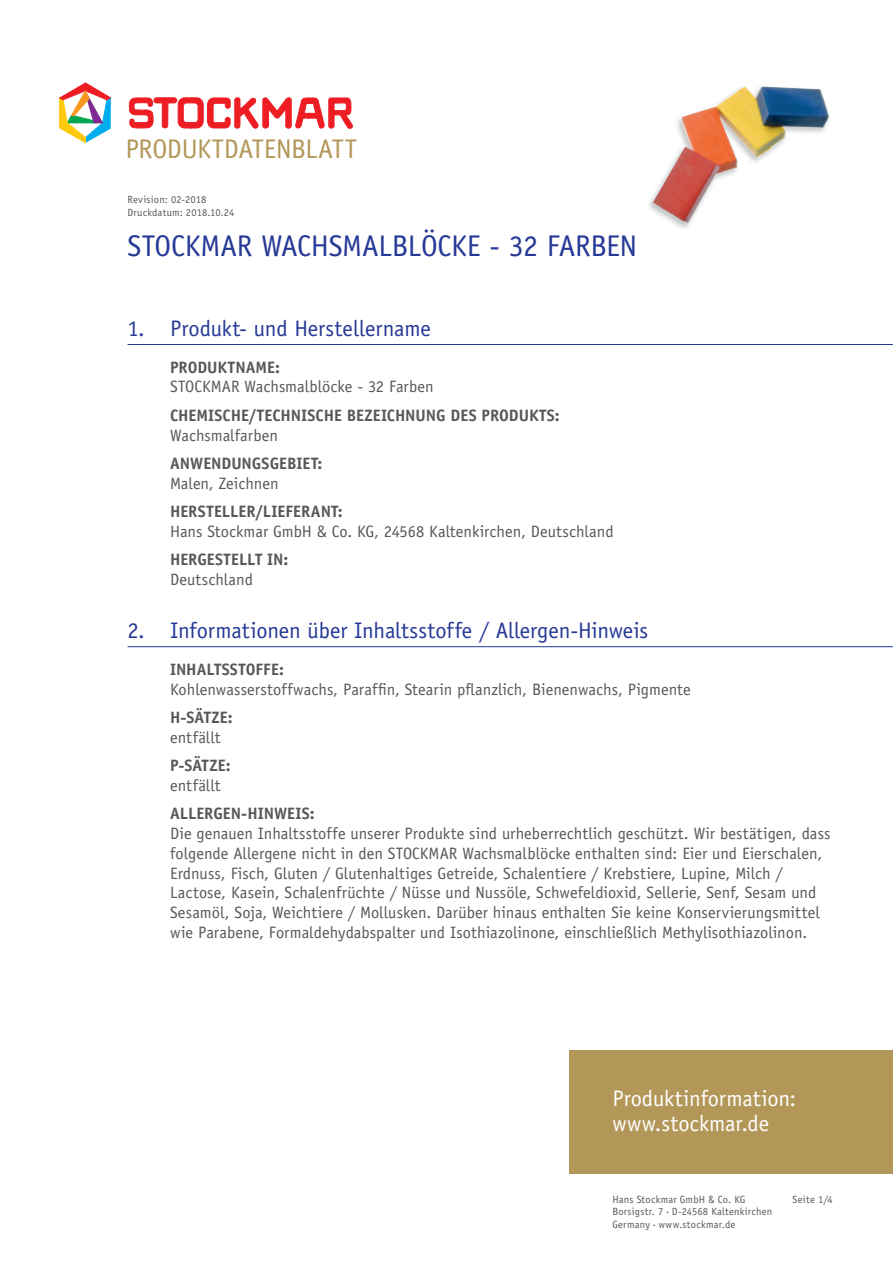
<style>
.page{position:relative;width:893px;height:1263px;background:#fff}
.page>*{position:absolute;margin:0;border:0;box-sizing:border-box;transform-origin:0 0}
.t1{font:30px "Officina Sans LT";letter-spacing:-.01em;color:#263996}
.t2{font:27px "Officina Sans LT";letter-spacing:-.01em;color:#b39758}
.t3{font:22.5px "Officina Sans LT";letter-spacing:-.005em;color:#263996}
.t4{font:22.5px/25.5px "Officina Sans LT";color:#fff}
.t5{font:16.5px/19.8px "Officina Sans LT";color:#57585a}
.t6{font:700 16.5px "Officina Sans LT";color:#57585a}
.t7{font:10.5px/12.6px "Officina Sans LT";letter-spacing:.02em;color:#57585a}
.s1{font-size:4.5px}
</style>
<div class="page">
<img style="left:653px;top:86px;width:177px;height:137px">
<svg style="left:129px;top:97px;width:223px;height:32px"></svg>
<svg style="left:60px;top:83px;width:50px;height:60px"></svg>
<div style="left:570px;top:1050px;width:323px;height:124px;background:#b39758"></div>
<hr style="left:128px;top:344px;width:765px;height:1px;background:#263996">
<hr style="left:128px;top:646px;width:765px;height:1px;background:#263996">
<h2 class="t2" style="left:125px;top:134px;width:233px">PRODUKTDATENBLATT</h2>
<p class="t7" style="left:128px;top:194px;width:108px">Revision: 02-2018<br>Druckdatum: 2018.10.24</p>
<h1 class="t1" style="left:128px;top:229px;width:511px">STOCKMAR WACHSMALBLÖCKE - 32 FARBEN</h1>
<h3 class="t3" style="left:128px;top:315px;width:305px">1. Produkt- und Herstellername</h3>
<p class="t6" style="left:170px;top:357px;width:111px">PRODUKTNAME:</p>
<p class="t5" style="left:170px;top:377px;width:265px">STOCKMAR Wachsmalblöcke - 32 Farben</p>
<p class="t6" style="left:170px;top:405px;width:391px">CHEMISCHE/TECHNISCHE BEZEICHNUNG DES PRODUKTS:</p>
<p class="t5" style="left:170px;top:425px;width:109px">Wachsmalfarben</p>
<p class="t6" style="left:170px;top:453px;width:154px">ANWENDUNGSGEBIET:</p>
<p class="t5" style="left:170px;top:473px;width:110px">Malen, Zeichnen</p>
<p class="t6" style="left:170px;top:501px;width:174px">HERSTELLER/LIEFERANT:</p>
<p class="t5" style="left:170px;top:521px;width:445px">Hans Stockmar GmbH &amp; Co. KG, 24568 Kaltenkirchen, Deutschland</p>
<p class="t6" style="left:170px;top:549px;width:120px">HERGESTELLT IN:</p>
<p class="t5" style="left:170px;top:569px;width:84px">Deutschland</p>
<h3 class="t3" style="left:128px;top:617px;width:522px">2. Informationen über Inhaltsstoffe / Allergen-Hinweis</h3>
<p class="t6" style="left:170px;top:659px;width:115px">INHALTSSTOFFE:</p>
<p class="t5" style="left:170px;top:679px;width:522px">Kohlenwasserstoffwachs, Paraffin, Stearin pflanzlich, Bienenwachs, Pigmente</p>
<p class="t6" style="left:170px;top:707px;width:64px">H-SÄTZE:</p>
<p class="t5" style="left:170px;top:727px;width:52px">entfällt</p>
<p class="t6" style="left:170px;top:755px;width:62px">P-SÄTZE:</p>
<p class="t5" style="left:170px;top:775px;width:52px">entfällt</p>
<p class="t6" style="left:170px;top:803px;width:146px">ALLERGEN-HINWEIS:</p>
<p class="t5" style="left:170px;top:823px;width:662px">Die genauen Inhaltsstoffe unserer Produkte sind urheberrechtlich geschützt. Wir bestätigen, dass folgende Allergene nicht in den STOCKMAR Wachsmalblöcke enthalten sind: Eier und Eierschalen, Erdnuss, Fisch, Gluten / Glutenhaltiges Getreide, Schalentiere / Krebstiere, Lupine, Milch / Lactose, Kasein, Schalenfrüchte / Nüsse und Nussöle, Schwefeldioxid, Sellerie, Senf, Sesam und Sesamöl, Soja, Weichtiere / Mollusken. Darüber hinaus enthalten Sie keine Konservierungsmittel wie Parabene, Formaldehydabspalter und Isothiazolinone, einschließlich Methylisothiazolinon.</p>
<h3 class="t4" style="left:612px;top:1085px;width:185px">Produktinformation: www.stockmar.de</h3>
<p class="t7" style="left:612px;top:1193px;width:161px">Hans Stockmar GmbH &amp; Co. KG<br>Borsigstr. 7 <span class="s1">•</span> D-24568 Kaltenkirchen<br>Germany <span class="s1">•</span> www.stockmar.de</p>
<p class="t7" style="left:793px;top:1193px;width:42px">Seite 1/4</p>
</div>
